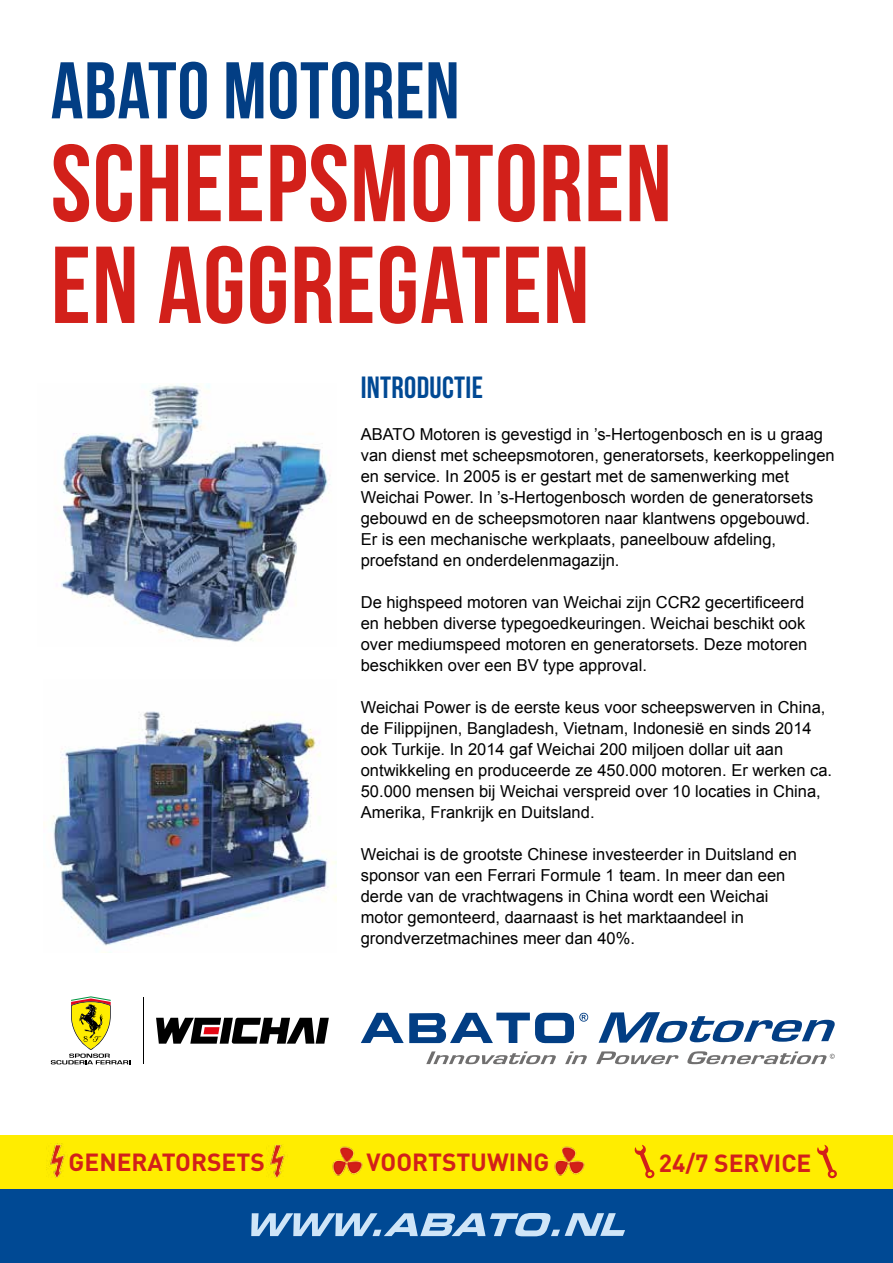
<style>
.page{position:relative;width:893px;height:1263px;background:#fff}
.page>*{position:absolute;margin:0;border:0;box-sizing:border-box;transform-origin:0 0}
.t1{font:109.05px/101.7px "Bebas Neue";letter-spacing:.01em;color:#d2201a}
.t2{font:80.1px "Bebas Neue";letter-spacing:.01em;color:#023e84}
.t3{font:30.6px "Bebas Neue";letter-spacing:.01em;color:#004994}
.t4{font:700 24.45px "DIN";color:#d2201a}
.t5{font:16.5px/21px "Arial";color:#000}
</style>
<div class="page">
<div style="left:0;top:1188px;width:893px;height:75px;background:#004994"></div>
<div style="left:0;top:1135px;width:893px;height:53px;background:#ffed00"></div>
<svg style="left:599px;top:1012px;width:236px;height:31px"></svg>
<svg style="left:361px;top:1012px;width:227px;height:32px"></svg>
<svg style="left:426px;top:1051px;width:130px;height:13px"></svg>
<svg style="left:565px;top:1051px;width:22px;height:13px"></svg>
<svg style="left:596px;top:1051px;width:83px;height:13px"></svg>
<svg style="left:687px;top:1051px;width:148px;height:13px"></svg>
<svg style="left:251px;top:1213px;width:374px;height:23px"></svg>
<img style="left:46px;top:1143px;width:19px;height:35px">
<img style="left:266px;top:1145px;width:19px;height:33px">
<img style="left:332px;top:1146px;width:31px;height:30px">
<img style="left:554px;top:1146px;width:31px;height:30px">
<svg style="left:634px;top:1145px;width:21px;height:34px"></svg>
<svg style="left:817px;top:1145px;width:20px;height:34px"></svg>
<img style="left:61px;top:384px;width:270px;height:258px">
<svg style="left:156px;top:1018px;width:173px;height:26px"></svg>
<svg style="left:51px;top:996px;width:79px;height:68px"></svg>
<hr style="left:143px;top:997px;width:1px;height:67px;background:#000">
<img style="left:52px;top:711px;width:284px;height:242px">
<h2 class="t2" style="left:51px;top:46px;width:410px">ABATO MOTOREN</h2>
<h1 class="t1" style="left:51px;top:132px;width:623px">SCHEEPSMOTOREN<br>EN AGGREGATEN</h1>
<h3 class="t3" style="left:361px;top:370px;width:124px">INTRODUCTIE</h3>
<p class="t5" style="left:361px;top:423px;width:475px">ABATO Motoren is gevestigd in ’s-Hertogenbosch en is u graag van dienst met scheepsmotoren, generatorsets, keerkoppelingen en service. In 2005 is er gestart met de samenwerking met Weichai Power. In ’s-Hertogenbosch worden de generatorsets gebouwd en de scheepsmotoren naar klantwens opgebouwd.<br>Er is een mechanische werkplaats, paneelbouw afdeling, proefstand en onderdelenmagazijn.</p>
<p class="t5" style="left:361px;top:591px;width:448px">De highspeed motoren van Weichai zijn CCR2 gecertificeerd en hebben diverse typegoedkeuringen. Weichai beschikt ook over mediumspeed motoren en generatorsets. Deze motoren beschikken over een BV type approval.</p>
<p class="t5" style="left:361px;top:696px;width:473px">Weichai Power is de eerste keus voor scheepswerven in China, de Filippijnen, Bangladesh, Vietnam, Indonesië en sinds 2014 ook Turkije. In 2014 gaf Weichai 200 miljoen dollar uit aan ontwikkeling en produceerde ze 450.000 motoren. Er werken ca.<br>50.000 mensen bij Weichai verspreid over 10 locaties in China, Amerika, Frankrijk en Duitsland.</p>
<p class="t5" style="left:361px;top:843px;width:438px">Weichai is de grootste Chinese investeerder in Duitsland en sponsor van een Ferrari Formule 1 team. In meer dan een derde van de vrachtwagens in China wordt een Weichai motor gemonteerd, daarnaast is het marktaandeel in grondverzetmachines meer dan 40%.</p>
<h3 class="t4" style="left:69px;top:1146px;width:198px">GENERATORSETS</h3>
<h3 class="t4" style="left:367px;top:1146px;width:184px">VOORTSTUWING</h3>
<h3 class="t4" style="left:659px;top:1147px;width:154px">24/7 SERVICE</h3>
</div>
